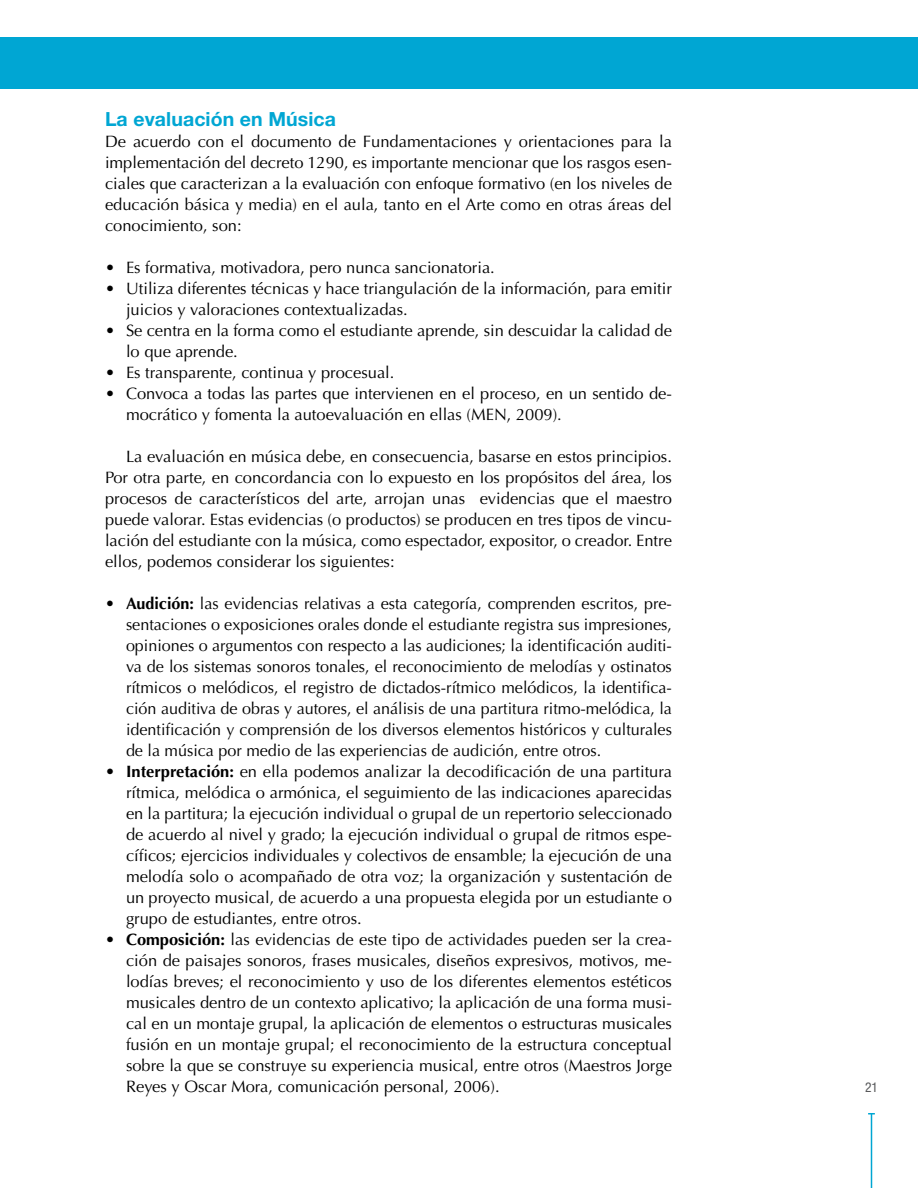
<style>
.page{position:relative;width:918px;height:1188px;background:#fff}
.page>*{position:absolute;margin:0;border:0;box-sizing:border-box;transform-origin:0 0}
.t1{font:700 19.5px "Helvetica Neue LT Std";letter-spacing:.005em;color:#00a6d3}
.t2{font:16.5px/21px "Optima LT Std";color:#000;text-align:justify}
.t3{font:condensed 13.5px "Helvetica Neue LT Std";color:#58595b}
.s1{font-weight:700}
</style>
<div class="page">
<hr style="left:871px;top:1114px;width:1px;height:74px;background:#00a6d3">
<div style="left:0;top:37px;width:918px;height:51px;background:#00a6d3"></div>
<p class="t1" style="left:105px;top:107px;width:233px">La evaluación en Música</p>
<p class="t2" style="left:105px;top:131px;width:569px">De acuerdo con el documento de Fundamentaciones y orientaciones para la implementación del decreto 1290, es importante mencionar que los rasgos esen&shy;ciales que caracterizan a la evaluación con enfoque formativo (en los niveles de educación básica y media) en el aula, tanto en el Arte como en otras áreas del conocimiento, son:</p>
<p class="t2" style="left:105px;top:257px;width:391px">• Es formativa, motivadora, pero nunca sancionatoria.</p>
<p class="t2" style="left:126px;top:278px;width:547px;text-indent:-21px">• Utiliza diferentes técnicas y hace triangulación de la información, para emitir juicios y valoraciones contextualizadas.</p>
<p class="t2" style="left:126px;top:320px;width:547px;text-indent:-21px">• Se centra en la forma como el estudiante aprende, sin descuidar la calidad de lo que aprende.</p>
<p class="t2" style="left:105px;top:362px;width:291px">• Es transparente, continua y procesual.</p>
<p class="t2" style="left:126px;top:383px;width:547px;text-indent:-21px">• Convoca a todas las partes que intervienen en el proceso, en un sentido de&shy;mocrático y fomenta la autoevaluación en ellas (MEN, 2009).</p>
<p class="t2" style="left:105px;top:446px;width:569px;text-indent:21px">La evaluación en música debe, en consecuencia, basarse en estos principios.<br>Por otra parte, en concordancia con lo expuesto en los propósitos del área, los procesos de característicos del arte, arrojan unas evidencias que el maestro puede valorar. Estas evidencias (o productos) se producen en tres tipos de vincu&shy;lación del estudiante con la música, como espectador, expositor, o creador. Entre ellos, podemos considerar los siguientes:</p>
<p class="t2" style="left:126px;top:593px;width:548px;text-indent:-21px"><span class="s1">• Audición:</span> las evidencias relativas a esta categoría, comprenden escritos, pre&shy;sentaciones o exposiciones orales donde el estudiante registra sus impresiones, opiniones o argumentos con respecto a las audiciones; la identificación auditi&shy;va de los sistemas sonoros tonales, el reconocimiento de melodías y ostinatos rítmicos o melódicos, el registro de dictados-rítmico melódicos, la identifica&shy;ción auditiva de obras y autores, el análisis de una partitura ritmo-melódica, la identificación y comprensión de los diversos elementos históricos y culturales de la música por medio de las experiencias de audición, entre otros.</p>
<p class="t2" style="left:126px;top:761px;width:548px;text-indent:-21px"><span class="s1">• Interpretación:</span> en ella podemos analizar la decodificación de una partitura rítmica, melódica o armónica, el seguimiento de las indicaciones aparecidas en la partitura; la ejecución individual o grupal de un repertorio seleccionado de acuerdo al nivel y grado; la ejecución individual o grupal de ritmos espe&shy;cíficos; ejercicios individuales y colectivos de ensamble; la ejecución de una melodía solo o acompañado de otra voz; la organización y sustentación de un proyecto musical, de acuerdo a una propuesta elegida por un estudiante o grupo de estudiantes, entre otros.</p>
<p class="t2" style="left:126px;top:929px;width:548px;text-indent:-21px"><span class="s1">• Composición:</span> las evidencias de este tipo de actividades pueden ser la crea&shy;ción de paisajes sonoros, frases musicales, diseños expresivos, motivos, me&shy;lodías breves; el reconocimiento y uso de los diferentes elementos estéticos musicales dentro de un contexto aplicativo; la aplicación de una forma musi&shy;cal en un montaje grupal, la aplicación de elementos o estructuras musicales fusión en un montaje grupal; el reconocimiento de la estructura conceptual sobre la que se construye su experiencia musical, entre otros (Maestros Jorge Reyes y Oscar Mora, comunicación personal, 2006).</p>
<p class="t3" style="left:865px;top:1079px;width:14px">21</p>
</div>
